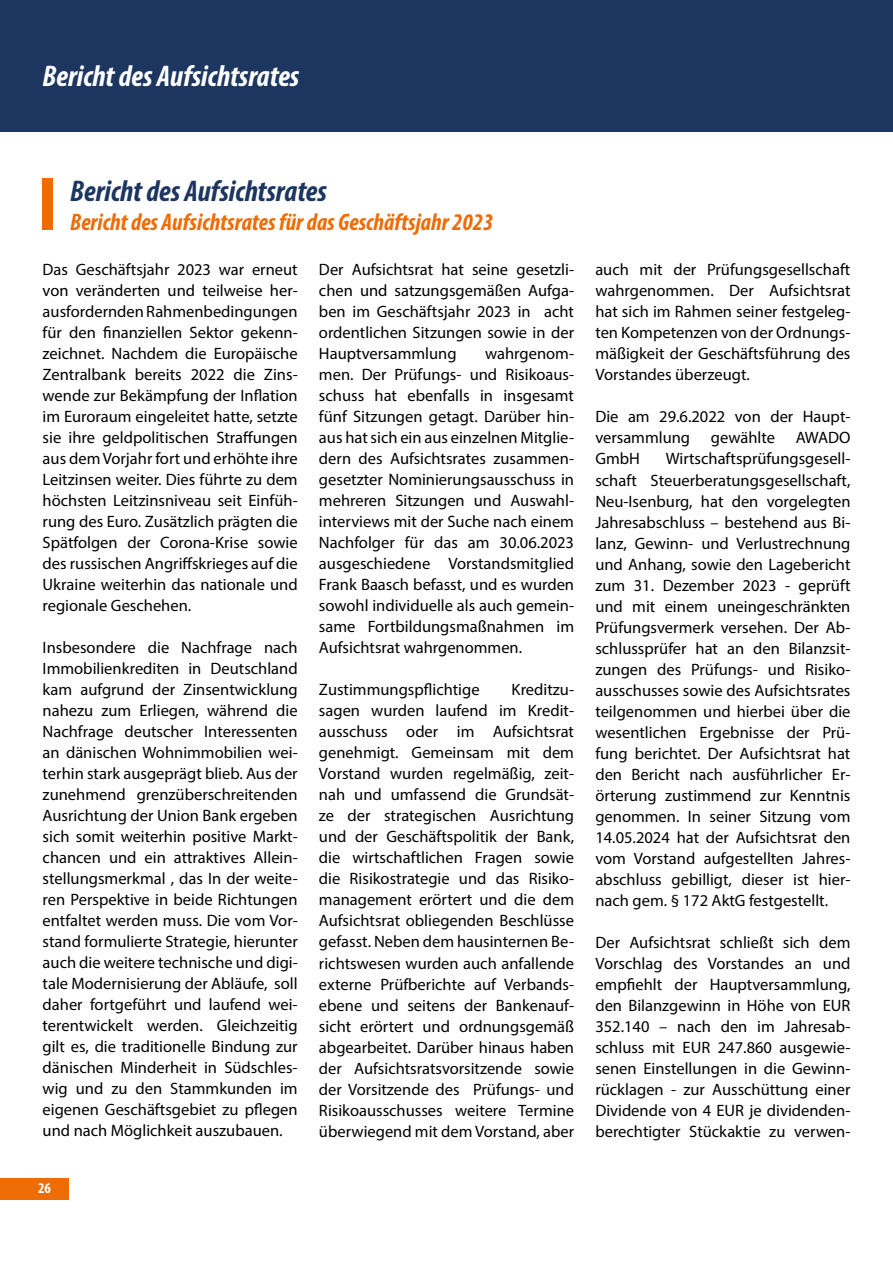
<style>
.page{position:relative;width:893px;height:1263px;background:#fff}
.page>*{position:absolute;margin:0;border:0;box-sizing:border-box;transform-origin:0 0}
.t1{font:italic 700 condensed 30px "Myriad Pro";color:#fff}
.t2{font:italic 700 condensed 30px "Myriad Pro";color:#1d3660}
.t3{font:italic 700 condensed 24px "Myriad Pro";color:#ed6c05}
.t4{font:16.5px/21px "Myriad Pro";color:#000;text-align:justify}
.t5{font:700 condensed 15px "Myriad Pro";color:#fff}
</style>
<div class="page">
<div style="left:0;top:0;width:893px;height:132px;background:#1d3660"></div>
<div style="left:0;top:1178px;width:68px;height:21px;background:#ed6c05"></div>
<div style="left:43px;top:179px;width:10px;height:51px;background:#ed6c05"></div>
<h1 class="t1" style="left:43px;top:58px;width:258px">Bericht des Aufsichtsrates</h1>
<h1 class="t1" style="left:157px;top:58px;width:113px">Vor tandes</h1>
<h1 class="t2" style="left:70px;top:172px;width:258px">Bericht des Aufsichtsrates</h1>
<h2 class="t3" style="left:70px;top:207px;width:425px">Bericht des Aufsichtsrates für das Geschäftsjahr 2023</h2>
<p class="t4" style="left:43px;top:259px;width:257px">Das Geschäftsjahr 2023 war erneut von veränderten und teilweise her&shy;ausfordernden Rahmenbedingungen für den finanziellen Sektor gekenn&shy;zeichnet. Nachdem die Europäische Zentralbank bereits 2022 die Zins&shy;wende zur Bekämpfung der Inflation im Euroraum eingeleitet hatte, setzte sie ihre geldpolitischen Straffungen aus dem Vorjahr fort und erhöhte ihre Leitzinsen weiter. Dies führte zu dem höchsten Leitzinsniveau seit Einfüh&shy;rung des Euro. Zusätzlich prägten die Spätfolgen der Corona-Krise sowie des russischen Angriffskrieges auf die Ukraine weiterhin das nationale und regionale Geschehen.</p>
<p class="t4" style="left:43px;top:637px;width:257px">Insbesondere die Nachfrage nach Immobilienkrediten in Deutschland kam aufgrund der Zinsentwicklung nahezu zum Erliegen, während die Nachfrage deutscher Interessenten an dänischen Wohnimmobilien wei&shy;terhin stark ausgeprägt blieb. Aus der zunehmend grenzüberschreitenden Ausrichtung der Union Bank ergeben sich somit weiterhin positive Markt&shy;chancen und ein attraktives Allein&shy;stellungsmerkmal , das In der weite&shy;ren Perspektive in beide Richtungen entfaltet werden muss. Die vom Vor&shy;stand formulierte Strategie, hierunter auch die weitere technische und digi&shy;tale Modernisierung der Abläufe, soll daher fortgeführt und laufend wei&shy;terentwickelt werden. Gleichzeitig gilt es, die traditionelle Bindung zur dänischen Minderheit in Südschles&shy;wig und zu den Stammkunden im eigenen Geschäftsgebiet zu pflegen und nach Möglichkeit auszubauen.</p>
<p class="t4" style="left:319px;top:259px;width:257px">Der Aufsichtsrat hat seine gesetzli&shy;chen und satzungsgemäßen Aufga&shy;ben im Geschäftsjahr 2023 in acht ordentlichen Sitzungen sowie in der Hauptversammlung</p>
<p class="t4" style="left:319px;top:343px;width:257px;text-indent:166px">wahrgenom&shy;men. Der Prüfungs- und Risikoaus&shy;schuss hat ebenfalls in insgesamt fünf Sitzungen getagt. Darüber hin&shy;aus hat sich ein aus einzelnen Mitglie&shy;dern des Aufsichtsrates zusammen&shy;gesetzter Nominierungsausschuss in mehreren Sitzungen und Auswahl&shy;interviews mit der Suche nach einem Nachfolger für das am 30.06.2023 ausgeschiedene Vorstandsmitglied Frank Baasch befasst, und es wurden sowohl individuelle als auch gemein&shy;same Fortbildungsmaßnahmen im Aufsichtsrat wahrgenommen.</p>
<p class="t4" style="left:319px;top:679px;width:162px">Zustimmungspflichtige</p>
<p class="t4" style="left:319px;top:679px;width:257px;text-indent:193px">Kreditzu&shy;sagen wurden laufend im Kredit&shy;ausschuss oder im Aufsichtsrat genehmigt. Gemeinsam mit dem Vorstand wurden regelmäßig, zeit&shy;nah und umfassend die Grundsät&shy;ze der strategischen Ausrichtung und der Geschäftspolitik der Bank, die wirtschaftlichen Fragen sowie die Risikostrategie und das Risiko&shy;management erörtert und die dem Aufsichtsrat obliegenden Beschlüsse gefasst. Neben dem hausinternen Be&shy;richtswesen wurden auch anfallende externe Prüfberichte auf Verbands&shy;ebene und seitens der Bankenauf&shy;sicht erörtert und ordnungsgemäß abgearbeitet. Darüber hinaus haben der Aufsichtsratsvorsitzende sowie der Vorsitzende des Prüfungs- und Risikoausschusses weitere Termine überwiegend mit dem Vorstand, aber</p>
<p class="t5" style="left:38px;top:1179px;width:14px">26</p>
<p class="t4" style="left:595px;top:259px;width:257px">auch mit der Prüfungsgesellschaft wahrgenommen. Der Aufsichtsrat hat sich im Rahmen seiner festgeleg&shy;ten Kompetenzen von der Ordnungs&shy;mäßigkeit der Geschäftsführung des Vorstandes überzeugt.</p>
<p class="t4" style="left:595px;top:406px;width:257px">Die am 29.6.2022 von der Haupt&shy;versammlung</p>
<p class="t4" style="left:711px;top:427px;width:66px">gewählte</p>
<p class="t4" style="left:796px;top:427px;width:56px">AWADO</p>
<p class="t4" style="left:595px;top:448px;width:257px;text-indent:70px">Wirtschaftsprüfungsgesell&shy;schaft Steuerberatungsgesellschaft, Neu-Isenburg, hat den vorgelegten Jahresabschluss – bestehend aus Bi&shy;lanz, Gewinn- und Verlustrechnung und Anhang, sowie den Lagebericht zum 31. Dezember 2023 - geprüft und mit einem uneingeschränkten Prüfungsvermerk versehen. Der Ab&shy;schlussprüfer hat an den Bilanzsit&shy;zungen des Prüfungs- und Risiko&shy;ausschusses sowie des Aufsichtsrates teilgenommen und hierbei über die wesentlichen Ergebnisse der Prü&shy;fung berichtet. Der Aufsichtsrat hat den Bericht nach ausführlicher Er&shy;örterung zustimmend zur Kenntnis genommen. In seiner Sitzung vom 14.05.2024 hat der Aufsichtsrat den vom Vorstand aufgestellten Jahres&shy;abschluss gebilligt, dieser ist hier&shy;nach gem. § 172 AktG festgestellt.</p>
<p class="t4" style="left:595px;top:931px;width:257px">Der Aufsichtsrat schließt sich dem Vorschlag des Vorstandes an und empfiehlt der Hauptversammlung, den Bilanzgewinn in Höhe von EUR 352.140 – nach den im Jahresab&shy;schluss mit EUR 247.860 ausgewie&shy;senen Einstellungen in die Gewinn&shy;rücklagen - zur Ausschüttung einer Dividende von 4 EUR je dividenden&shy;berechtigter Stückaktie zu verwen-</p>
<p class="t4" style="left:595px;top:448px;width:46px">GmbH</p>
</div>
